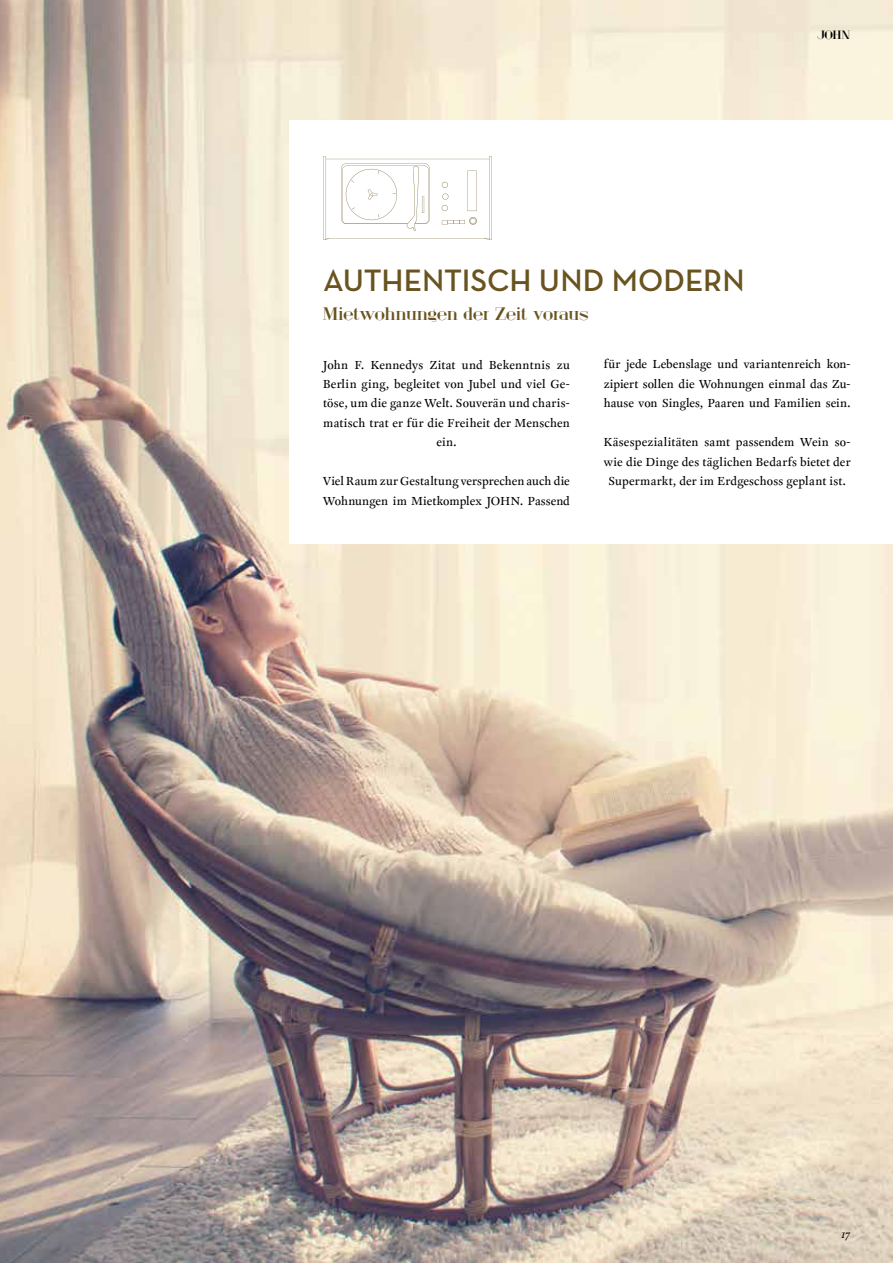
<style>
.page{position:relative;width:893px;height:1263px;background:#fff}
.page>*{position:absolute;margin:0;border:0;box-sizing:border-box;transform-origin:0 0}
.t1{font:600 31.5px "Neutraface Text";letter-spacing:-.005em;color:#69541f}
.t2{font:18px "London Fill";letter-spacing:-.015em;color:#69541f}
.t3{font:13.5px/19.5px "Clifford OT Eighteen Roman";letter-spacing:.015em;color:#000;text-align:center}
.t4{font:12px "London Fill";color:#000}
.t5{font:italic 12px "Clifford OT Eighteen";color:#000}
</style>
<div class="page">
<img style="left:0;top:0;width:893px;height:1263px">
<div style="left:289px;top:121px;width:604px;height:423px;background:#fff"></div>
<hr style="left:323px;top:156px;width:3px;height:84px;background:#69541f">
<hr style="left:489px;top:156px;width:3px;height:84px;background:#69541f">
<svg style="left:326px;top:238px;width:163px;height:2px"></svg>
<svg style="left:326px;top:159px;width:163px;height:72px"></svg>
<p class="t4" style="left:817px;top:29px;width:34px">JOHN</p>
<h1 class="t1" style="left:323px;top:261px;width:423px">AUTHENTISCH UND MODERN</h1>
<h2 class="t2" style="left:323px;top:304px;width:267px">Mietwohnungen der Zeit voraus</h2>
<p class="t3" style="left:323px;top:355px;width:248px">John F. Kennedys Zitat und Bekenntnis zu Berlin ging, begleitet von Jubel und viel Ge&shy;töse, um die ganze Welt. Souverän und charis&shy;matisch trat er für die Freiheit der Menschen ein.</p>
<p class="t3" style="left:323px;top:472px;width:248px;text-align:left">Viel Raum zur Gestaltung versprechen auch die<br>Wohnungen im Mietkomplex JOHN. Passend</p>
<p class="t3" style="left:604px;top:355px;width:248px;text-align:justify">für jede Lebenslage und variantenreich kon&shy;zipiert sollen die Wohnungen einmal das Zu&shy;hause von Singles, Paaren und Familien sein.</p>
<p class="t3" style="left:604px;top:433px;width:248px">Käsespezialitäten samt passendem Wein so&shy;wie die Dinge des täglichen Bedarfs bietet der<br>Supermarkt, der im Erdgeschoss geplant ist.</p>
<p class="t5" style="left:841px;top:1228px;width:11px">17</p>
</div>
